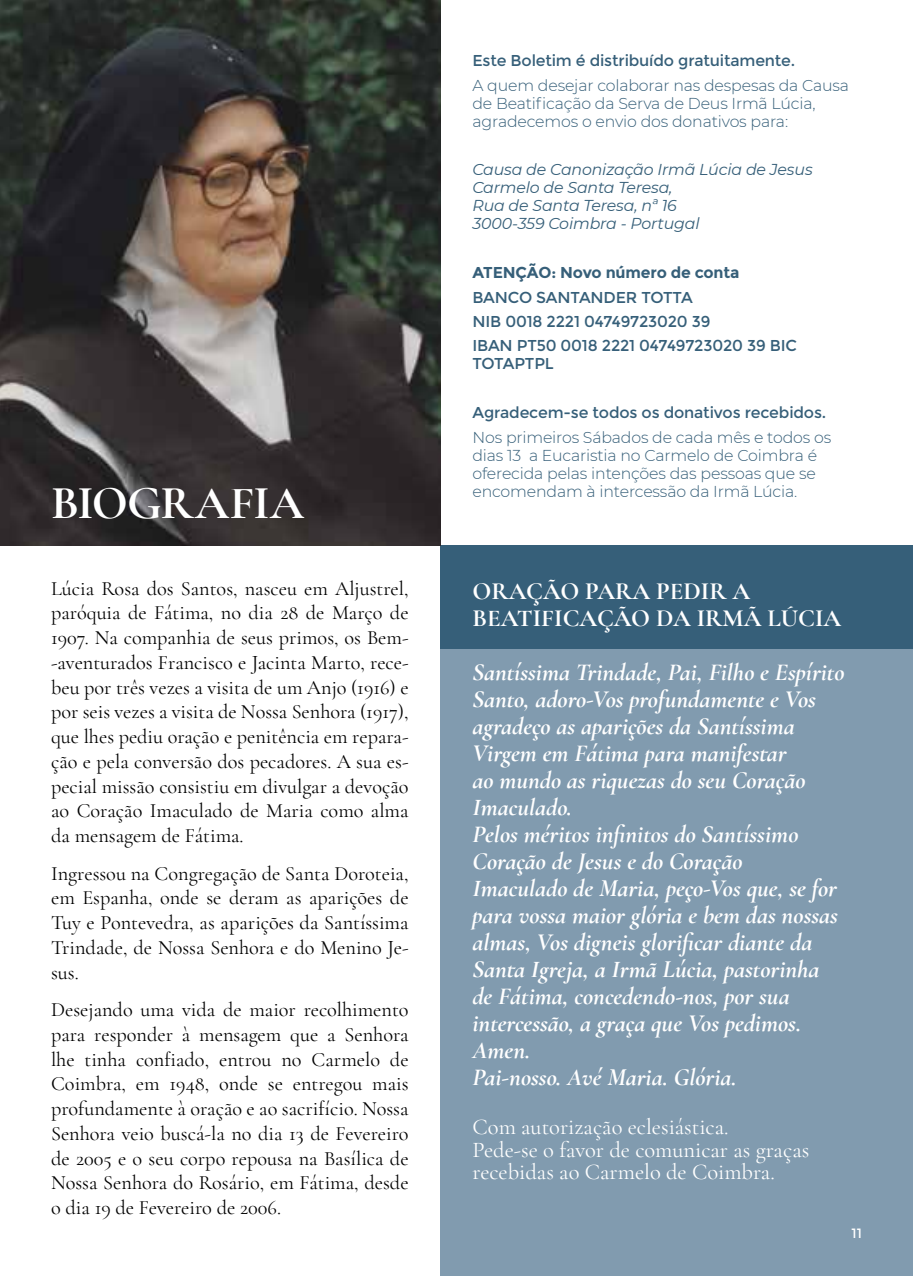
<style>
.page{position:relative;width:913px;height:1276px;background:#fff}
.page>*{position:absolute;margin:0;border:0;box-sizing:border-box;transform-origin:0 0}
.t1{font:700 47.25px "Cormorant Garamond";letter-spacing:-.02em;color:#fff}
.t2{font:italic 700 24.75px/27px "Cormorant Garamond";color:#fff}
.t3{font:700 24.75px/27px "Cormorant Garamond";color:#fff}
.t4{font:22.5px/22.5px "Cormorant Garamond";color:#fff}
.t5{font:20.25px/24.8px "Cormorant Garamond";color:#000;text-align:justify}
.t6{font:300 15.75px/18px "Montserrat";letter-spacing:-.01em;color:#365f79}
.t7{font:15.75px/24.3px "Montserrat";letter-spacing:-.01em;color:#365f79}
.t8{font:italic 15.75px/18px "Montserrat";letter-spacing:-.01em;color:#365f79}
.t9{font:700 15.75px "Montserrat";letter-spacing:-.01em;color:#365f79}
.t10{font:13.5px "Montserrat";color:#fff}
</style>
<div class="page">
<div style="left:440px;top:545px;width:472px;height:731px;background:#819baf"></div>
<div style="left:440px;top:545px;width:472px;height:104px;background:#365f79"></div>
<img style="left:0;top:0;width:440px;height:545px">
<h1 class="t1" style="left:51px;top:474px;width:254px">BIOGRAFIA</h1>
<p class="t5" style="left:51px;top:575px;width:359px">Lúcia Rosa dos Santos, nasceu em Aljustrel, paróquia de Fátima, no dia 28 de Março de 1907. Na companhia de seus primos, os Bem--aventurados Francisco e Jacinta Marto, rece&shy;beu por três vezes a visita de um Anjo (1916) e por seis vezes a visita de Nossa Senhora (1917), que lhes pediu oração e penitência em repara&shy;ção e pela conversão dos pecadores. A sua es&shy;pecial missão consistiu em divulgar a devoção ao Coração Imaculado de Maria como alma da mensagem de Fátima.</p>
<p class="t5" style="left:51px;top:860px;width:359px">Ingressou na Congregação de Santa Doroteia, em Espanha, onde se deram as aparições de Tuy e Pontevedra, as aparições da Santíssima Trindade, de Nossa Senhora e do Menino Je&shy;sus.</p>
<p class="t5" style="left:51px;top:997px;width:359px">Desejando uma vida de maior recolhimento para responder à mensagem que a Senhora lhe tinha confiado, entrou no Carmelo de Coimbra, em 1948, onde se entregou mais profundamente à oração e ao sacrifício. Nossa Senhora veio buscá-la no dia 13 de Fevereiro de 2005 e o seu corpo repousa na Basílica de Nossa Senhora do Rosário, em Fátima, desde o dia 19 de Fevereiro de 2006.</p>
<p class="t7" style="left:472px;top:49px;width:324px">Este Boletim é distribuído gratuitamente.</p>
<p class="t6" style="left:472px;top:76px;width:378px">A quem desejar colaborar nas despesas da Causa de Beatificação da Serva de Deus Irmã Lúcia, agradecemos o envio dos donativos para:</p>
<p class="t8" style="left:472px;top:160px;width:341px">Causa de Canonização Irmã Lúcia de Jesus<br>Carmelo de Santa Teresa,<br>Rua de Santa Teresa, nª 16<br>3000-359 Coimbra - Portugal</p>
<p class="t9" style="left:472px;top:263px;width:268px">ATENÇÃO: Novo número de conta</p>
<p class="t7" style="left:472px;top:285px;width:326px">BANCO SANTANDER TOTTA<br>NIB 0018 2221 04749723020 39<br>IBAN PT50 0018 2221 04749723020 39 BIC</p>
<p class="t7" style="left:472px;top:352px;width:83px">TOTAPTPL</p>
<p class="t7" style="left:472px;top:401px;width:355px">Agradecem-se todos os donativos recebidos.</p>
<p class="t6" style="left:472px;top:427px;width:360px">Nos primeiros Sábados de cada mês e todos os dias 13 a Eucaristia no Carmelo de Coimbra é oferecida pelas intenções das pessoas que se encomendam à intercessão da Irmã Lúcia.</p>
<p class="t3" style="left:472px;top:577px;width:370px">ORAÇÃO PARA PEDIR A<br>BEATIFICAÇÃO DA IRMÃ LÚCIA</p>
<p class="t2" style="left:472px;top:658px;width:373px">Santíssima Trindade, Pai, Filho e Espírito Santo, adoro-Vos profundamente e Vos agradeço as aparições da Santíssima Virgem em Fátima para manifestar<br>ao mundo as riquezas do seu Coração Imaculado.<br>Pelos méritos infinitos do Santíssimo Coração de Jesus e do Coração<br>Imaculado de Maria, peço-Vos que, se for para vossa maior glória e bem das nossas almas, Vos digneis glorificar diante da Santa Igreja, a Irmã Lúcia, pastorinha de Fátima, concedendo-nos, por sua intercessão, a graça que Vos pedimos.<br>Amen.<br>Pai-nosso. Avé Maria. Glória.</p>
<p class="t4" style="left:472px;top:1115px;width:338px">Com autorização eclesiástica.<br>Pede-se o favor de comunicar as graças recebidas ao Carmelo de Coimbra.</p>
<p class="t10" style="left:850px;top:1225px;width:12px">11</p>
</div>
